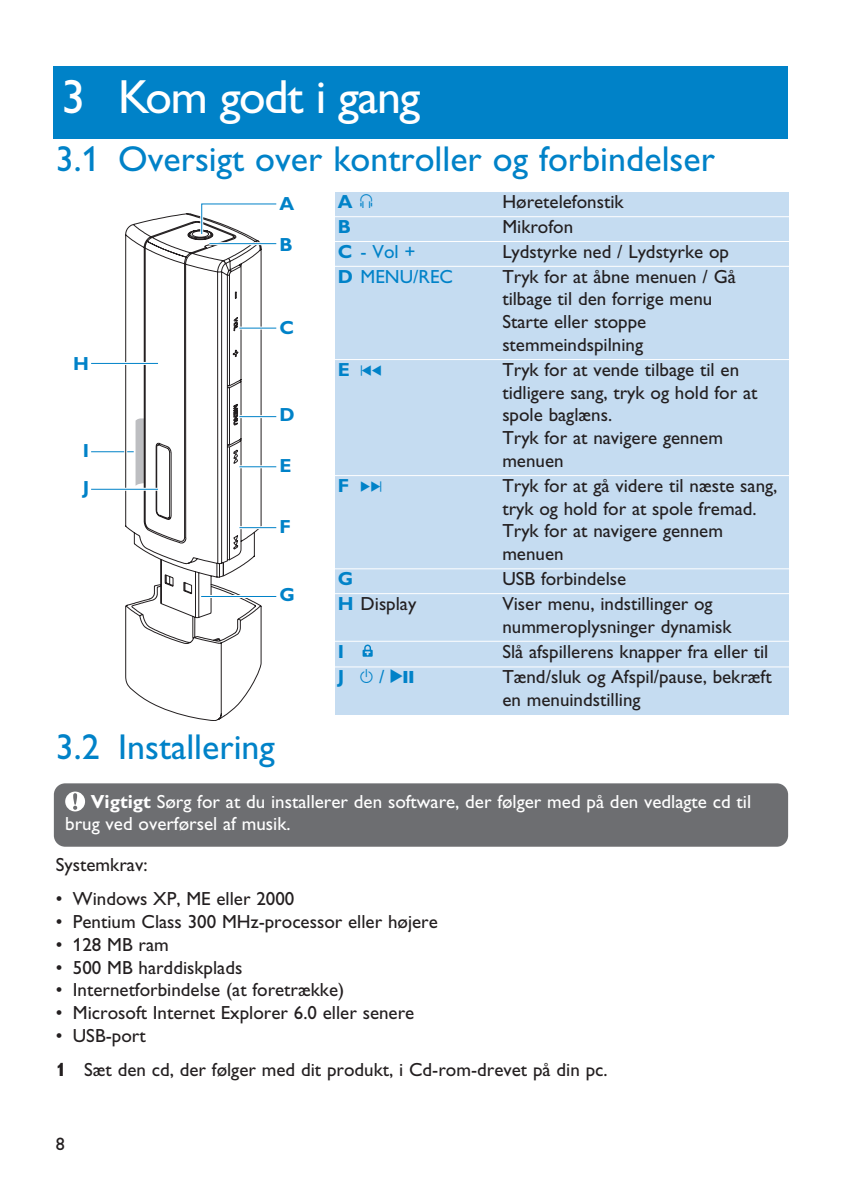
<style>
.page{position:relative;width:842px;height:1191px;background:#fff}
.page>*{position:absolute;margin:0;border:0;box-sizing:border-box;transform-origin:0 0}
.t1{font:48px "Gill Sans";letter-spacing:-.025em;color:#fff}
.t2{font:36px "Gill Alt One";color:#0082c8}
.t3{font:19px/22.8px "Gill Alt One";color:#231f20}
.t4{font:19px/22.8px "Gill Alt One";color:#fff}
.t5{font:700 19px/41.2px "Gill Alt One";color:#0082c8}
.t6{font:19px "Gill Alt One";color:#0082c8}
.t7{font:19px "Audio Four 4";color:#0082c8}
.t8{font:18px "Gill Alt One";color:#231f20}
.s1{font-family:"Audio Six 6";font-weight:400}
.s2{font-weight:700}
.s3{font-family:"Gill Alt One";font-weight:700}
.s4{font-weight:700;color:#0082c8}
.s5{font-family:"Audio Six 6"}
.s6{font-family:"Gill Alt One"}
</style>
<div class="page">
<div style="left:335px;top:192px;width:22px;height:523px;background:#c5dcf1"></div>
<div style="left:357px;top:192px;width:138px;height:523px;background:#c5dcf1"></div>
<div style="left:496px;top:192px;width:292px;height:523px;background:#c5dcf1"></div>
<hr style="left:332px;top:216px;width:460px;height:1px;background:#fff">
<hr style="left:332px;top:241px;width:460px;height:1px;background:#fff">
<hr style="left:332px;top:266px;width:460px;height:1px;background:#fff">
<hr style="left:332px;top:359px;width:460px;height:1px;background:#fff">
<hr style="left:332px;top:475px;width:460px;height:1px;background:#fff">
<hr style="left:332px;top:568px;width:460px;height:1px;background:#fff">
<hr style="left:332px;top:593px;width:460px;height:1px;background:#fff">
<hr style="left:332px;top:641px;width:460px;height:1px;background:#fff">
<hr style="left:332px;top:666px;width:460px;height:1px;background:#fff">
<svg style="left:363px;top:644px;width:10px;height:12px"></svg>
<div style="left:54px;top:66px;width:734px;height:72px;background:#0082c8"></div>
<div style="left:54px;top:783px;width:734px;height:63px;background:#6d6e71;border-radius:11px"></div>
<svg style="left:65px;top:791px;width:20px;height:20px"></svg>
<svg style="left:125px;top:599px;width:136px;height:122px"></svg>
<svg style="left:91px;top:203px;width:186px;height:394px"></svg>
<h1 class="t1" style="left:62px;top:80px;width:360px">3 Kom godt i gang</h1>
<h2 class="t2" style="left:56px;top:146px;width:660px">3.1 Oversigt over kontroller og forbindelser</h2>
<p class="t5" style="left:73px;top:344px;width:17px">H</p>
<p class="t5" style="left:83px;top:432px;width:8px">I</p>
<p class="t5" style="left:83px;top:469px;width:8px">J</p>
<p class="t5" style="left:279px;top:185px;width:16px">A<br>B</p>
<p class="t5" style="left:279px;top:308px;width:16px">C</p>
<p class="t5" style="left:279px;top:395px;width:17px">D</p>
<p class="t5" style="left:279px;top:446px;width:14px">E</p>
<p class="t5" style="left:279px;top:508px;width:13px">F</p>
<p class="t5" style="left:279px;top:575px;width:17px">G</p>
<p class="t5" style="left:338px;top:183px;width:37px">A <span class="s1">p</span></p>
<p class="t3" style="left:502px;top:192px;width:123px">Høretelefonstik</p>
<p class="t5" style="left:338px;top:208px;width:15px">B</p>
<p class="t3" style="left:502px;top:217px;width:72px">Mikrofon</p>
<p class="t6" style="left:338px;top:245px;width:79px"><span class="s2">C</span> - Vol +</p>
<p class="t3" style="left:502px;top:242px;width:228px">Lydstyrke ned / Lydstyrke op</p>
<p class="t6" style="left:338px;top:269px;width:117px"><span class="s2">D</span> MENU/REC</p>
<p class="t3" style="left:502px;top:267px;width:235px">Tryk for at åbne menuen / Gå tilbage til den forrige menu<br>Starte eller stoppe stemmeindspilning</p>
<p class="t7" style="left:338px;top:362px;width:45px"><span class="s3">E</span> J(</p>
<p class="t3" style="left:502px;top:360px;width:257px">Tryk for at vende tilbage til en tidligere sang, tryk og hold for at spole baglæns.<br>Tryk for at navigere gennem menuen</p>
<p class="t7" style="left:338px;top:478px;width:45px"><span class="s3">F</span> )K</p>
<p class="t3" style="left:502px;top:476px;width:277px">Tryk for at gå videre til næste sang, tryk og hold for at spole fremad.<br>Tryk for at navigere gennem menuen</p>
<p class="t5" style="left:338px;top:560px;width:17px">G</p>
<p class="t3" style="left:502px;top:569px;width:125px">USB forbindelse</p>
<p class="t3" style="left:338px;top:594px;width:80px"><span class="s4">H</span> Display</p>
<p class="t3" style="left:502px;top:594px;width:231px">Viser menu, indstillinger og nummeroplysninger dynamisk</p>
<p class="t5" style="left:338px;top:632px;width:8px">I</p>
<p class="t3" style="left:502px;top:642px;width:268px">Slå afspillerens knapper fra eller til</p>
<p class="t7" style="left:338px;top:669px;width:78px"><span class="s3">J</span> <span class="s5">y</span><span class="s6">/</span> 2;</p>
<p class="t3" style="left:502px;top:667px;width:271px">Tænd/sluk og Afspil/pause, bekræft en menuindstilling</p>
<h2 class="t2" style="left:56px;top:734px;width:221px">3.2 Installering</h2>
<p class="t4" style="left:65px;top:792px;width:687px;text-indent:26px"><span class="s2">Vigtigt</span> Sørg for at du installerer den software, der følger med på den vedlagte cd til brug ved overførsel af musik.</p>
<p class="t3" style="left:56px;top:855px;width:93px">Systemkrav:</p>
<p class="t3" style="left:56px;top:889px;width:240px">• Windows XP, ME eller 2000</p>
<p class="t3" style="left:56px;top:912px;width:384px">• Pentium Class 300 MHz-processor eller højere</p>
<p class="t3" style="left:56px;top:935px;width:114px">• 128 MB ram</p>
<p class="t3" style="left:56px;top:957px;width:188px">• 500 MB harddiskplads</p>
<p class="t3" style="left:56px;top:980px;width:290px">• Internetforbindelse (at foretrække)</p>
<p class="t3" style="left:56px;top:1003px;width:360px">• Microsoft Internet Explorer 6.0 eller senere</p>
<p class="t3" style="left:56px;top:1020px;width:553px;line-height:34.2px">• USB-port<br><span class="s2">1</span> Sæt den cd, der følger med dit produkt, i Cd-rom-drevet på din pc.</p>
<p class="t8" style="left:56px;top:1137px;width:10px">8</p>
</div>
